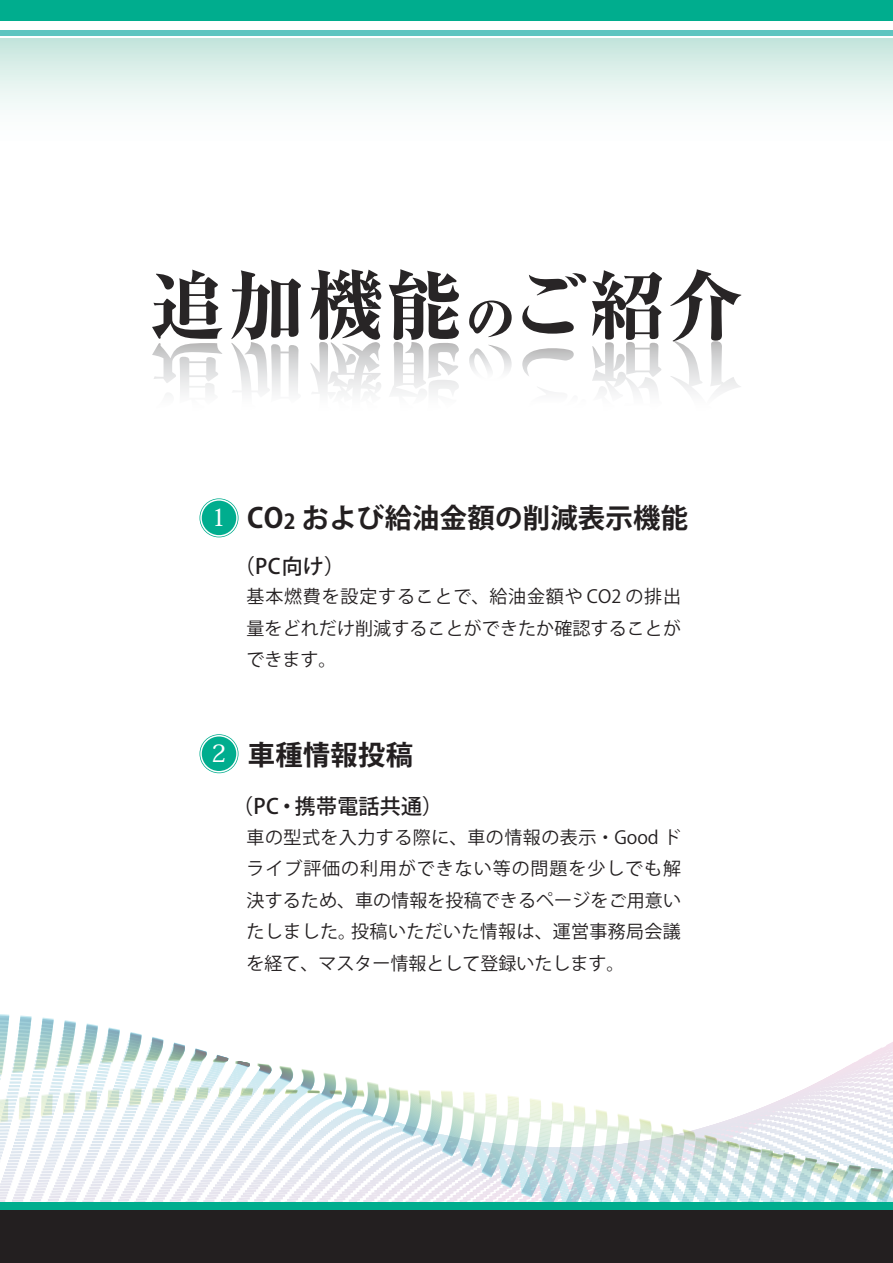
<style>
.page{position:relative;width:893px;height:1263px;background:#fff}
.page>*{position:absolute;margin:0;border:0;box-sizing:border-box;transform-origin:0 0}
.t1{font:700 27.3px "Koz Go Pro";letter-spacing:.01em;color:#231f20}
.t2{font:500 24px "Koz Min Pro";color:#fff}
.t3{font:500 21px "Koz Go Pro";letter-spacing:.01em;color:#231f20}
.t4{font:18px/31.5px "Koz Go Pro";letter-spacing:.005em;color:#231f20;text-align:justify}
.s1{font-size:20.55px}
</style>
<div class="page">
<div style="left:0;top:30px;width:893px;height:5px;background:#5ec5c0"></div>
<div style="left:0;top:39px;width:893px;height:102px;background:linear-gradient(to bottom,#cae7df,#fff)"></div>
<svg style="left:0;top:1059px;width:893px;height:28px"></svg>
<svg style="left:0;top:1090px;width:893px;height:112px"></svg>
<div style="left:0;top:0;width:893px;height:21px;background:#00ad8e"></div>
<div style="left:0;top:1202px;width:893px;height:8px;background:#00ad8e"></div>
<svg style="left:469px;top:300px;width:43px;height:37px"></svg>
<svg style="left:522px;top:273px;width:64px;height:61px"></svg>
<svg style="left:152px;top:270px;width:70px;height:123px"></svg>
<svg style="left:231px;top:270px;width:70px;height:122px"></svg>
<svg style="left:310px;top:269px;width:71px;height:124px"></svg>
<svg style="left:389px;top:269px;width:70px;height:124px"></svg>
<svg style="left:469px;top:345px;width:43px;height:26px"></svg>
<svg style="left:522px;top:348px;width:52px;height:44px"></svg>
<svg style="left:592px;top:270px;width:70px;height:122px"></svg>
<svg style="left:670px;top:269px;width:71px;height:123px"></svg>
<div style="left:0;top:1210px;width:893px;height:53px;background:#231f20"></div>
<div style="left:200px;top:498px;width:38px;height:39px;border:4px solid #00ad8e;border-radius:50%"></div>
<div style="left:200px;top:499px;width:38px;height:38px;border:3px solid #fff;border-radius:50%"></div>
<div style="left:202px;top:501px;width:34px;height:34px;background:#00ad8e;border-radius:50%"></div>
<div style="left:200px;top:734px;width:38px;height:39px;border:4px solid #00ad8e;border-radius:50%"></div>
<div style="left:200px;top:735px;width:38px;height:37px;border:3px solid #fff;border-radius:50%"></div>
<div style="left:202px;top:736px;width:34px;height:35px;background:#00ad8e;border-radius:50%"></div>
<p class="t2" style="left:212px;top:500px;width:16px">1</p>
<p class="t1" style="left:247px;top:501px;width:442px">CO<span class="s1">2</span> および給油金額の削減表示機能</p>
<p class="t3" style="left:234px;top:553px;width:113px">（PC向け）</p>
<p class="t4" style="left:247px;top:581px;width:436px">基本燃費を設定することで、給油金額や CO2 の排出量をどれだけ削減することができたか確認することができます。</p>
<p class="t2" style="left:212px;top:736px;width:16px">2</p>
<p class="t1" style="left:248px;top:738px;width:167px">車種情報投稿</p>
<p class="t3" style="left:232px;top:792px;width:212px">（PC・携帯電話共通）</p>
<p class="t4" style="left:247px;top:822px;width:436px">車の型式を入力する際に、車の情報の表示・Good ドライブ評価の利用ができない等の問題を少しでも解決するため、車の情報を投稿できるページをご用意いたしました。投稿いただいた情報は、運営事務局会議を経て、マスター情報として登録いたします。</p>
</div>
